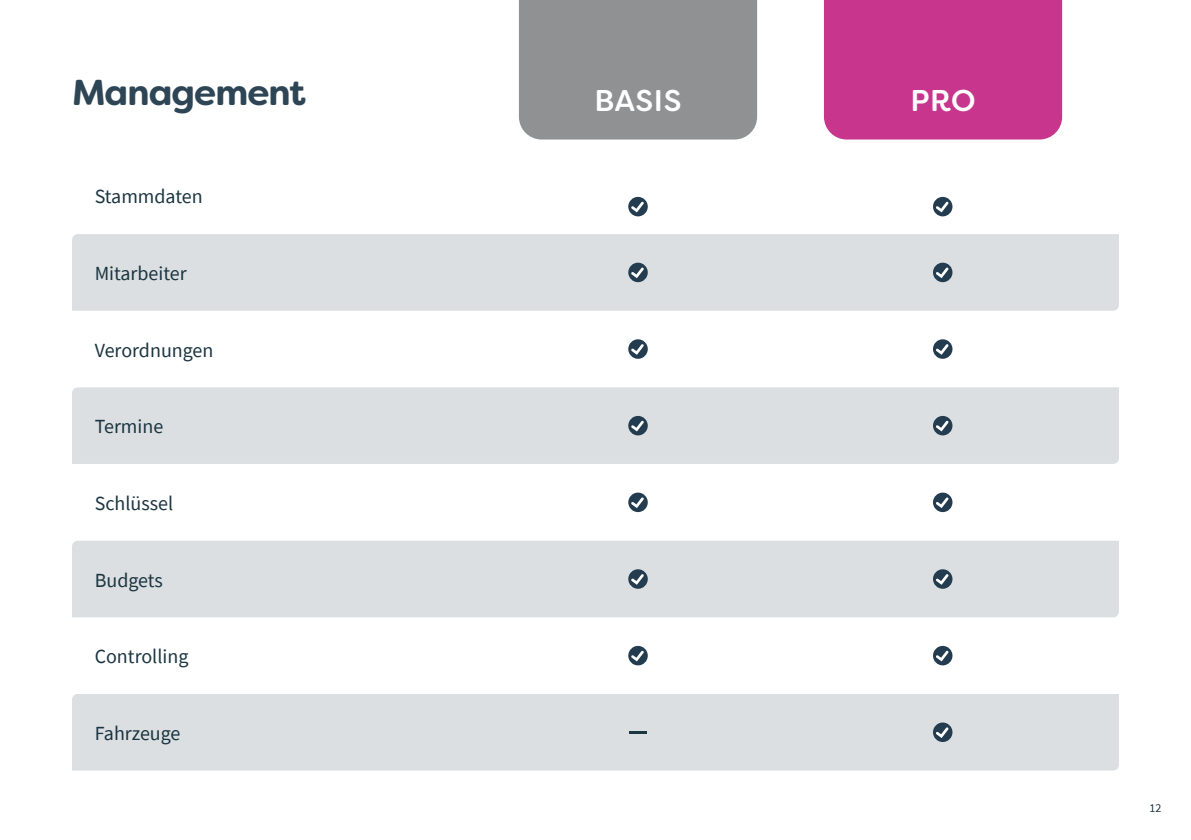
<style>
.page{position:relative;width:1191px;height:840px;background:#fff}
.page>*{position:absolute;margin:0;border:0;box-sizing:border-box;transform-origin:0 0}
.t1{font:700 36px "Filson Soft";letter-spacing:-.025em;color:#2e4556}
.t2{font:500 30px "Filson Soft";letter-spacing:.015em;color:#fff}
.t3{font:20px "Source Sans Pro";color:#1b3541}
.t4{font:12px "Source Sans Pro";color:#1b3541}
</style>
<div class="page">
<div style="left:72px;top:234px;width:1047px;height:76px;background:#dbdfe1"></div>
<div style="left:933px;top:197px;width:19px;height:19px;background:#233c4f;border-radius:50%"></div>
<svg style="left:936px;top:201px;width:12px;height:11px"></svg>
<div style="left:519px;top:0;width:238px;height:139px;background:#8f9192"></div>
<div style="left:824px;top:0;width:238px;height:139px;background:#c7368c"></div>
<div style="left:72px;top:387px;width:1047px;height:76px;background:#dbdfe1"></div>
<div style="left:72px;top:541px;width:1047px;height:76px;background:#dbdfe1"></div>
<div style="left:72px;top:694px;width:1047px;height:76px;background:#dbdfe1"></div>
<div style="left:933px;top:262px;width:19px;height:20px;background:#233c4f;border-radius:50%"></div>
<svg style="left:936px;top:267px;width:12px;height:11px"></svg>
<div style="left:933px;top:339px;width:19px;height:19px;background:#233c4f;border-radius:50%"></div>
<svg style="left:936px;top:344px;width:12px;height:10px"></svg>
<svg style="left:933px;top:415px;width:19px;height:20px"></svg>
<svg style="left:935px;top:420px;width:13px;height:11px"></svg>
<div style="left:933px;top:492px;width:19px;height:20px;background:#233c4f;border-radius:50%"></div>
<svg style="left:936px;top:497px;width:12px;height:11px"></svg>
<div style="left:933px;top:569px;width:19px;height:19px;background:#233c4f;border-radius:50%"></div>
<svg style="left:936px;top:574px;width:12px;height:10px"></svg>
<svg style="left:933px;top:645px;width:19px;height:20px"></svg>
<svg style="left:935px;top:650px;width:13px;height:11px"></svg>
<svg style="left:933px;top:722px;width:19px;height:19px"></svg>
<svg style="left:935px;top:726px;width:13px;height:11px"></svg>
<div style="left:628px;top:197px;width:20px;height:19px;background:#233c4f;border-radius:50%"></div>
<svg style="left:631px;top:201px;width:13px;height:11px"></svg>
<svg style="left:628px;top:262px;width:20px;height:20px"></svg>
<svg style="left:631px;top:267px;width:13px;height:11px"></svg>
<svg style="left:628px;top:339px;width:20px;height:19px"></svg>
<svg style="left:631px;top:344px;width:13px;height:10px"></svg>
<svg style="left:628px;top:415px;width:20px;height:20px"></svg>
<svg style="left:631px;top:420px;width:13px;height:11px"></svg>
<svg style="left:628px;top:492px;width:20px;height:20px"></svg>
<svg style="left:631px;top:497px;width:13px;height:11px"></svg>
<div style="left:628px;top:569px;width:20px;height:19px;background:#233c4f;border-radius:50%"></div>
<svg style="left:631px;top:574px;width:13px;height:10px"></svg>
<svg style="left:628px;top:645px;width:20px;height:20px"></svg>
<svg style="left:631px;top:650px;width:13px;height:11px"></svg>
<hr style="left:629px;top:730px;width:17px;height:3px;background:#1b3541">
<h1 class="t1" style="left:72px;top:69px;width:235px">Management</h1>
<h2 class="t2" style="left:594px;top:81px;width:88px">BASIS</h2>
<h2 class="t2" style="left:910px;top:81px;width:67px">PRO</h2>
<p class="t3" style="left:95px;top:184px;width:110px">Stammdaten</p>
<p class="t3" style="left:95px;top:260px;width:94px">Mitarbeiter</p>
<p class="t3" style="left:95px;top:337px;width:120px">Verordnungen</p>
<p class="t3" style="left:95px;top:413px;width:70px">Termine</p>
<p class="t3" style="left:95px;top:490px;width:80px">Schlüssel</p>
<p class="t3" style="left:95px;top:567px;width:70px">Budgets</p>
<p class="t3" style="left:95px;top:643px;width:95px">Controlling</p>
<p class="t3" style="left:95px;top:720px;width:87px">Fahrzeuge</p>
<p class="t4" style="left:1149px;top:799px;width:13px">12</p>
</div>
